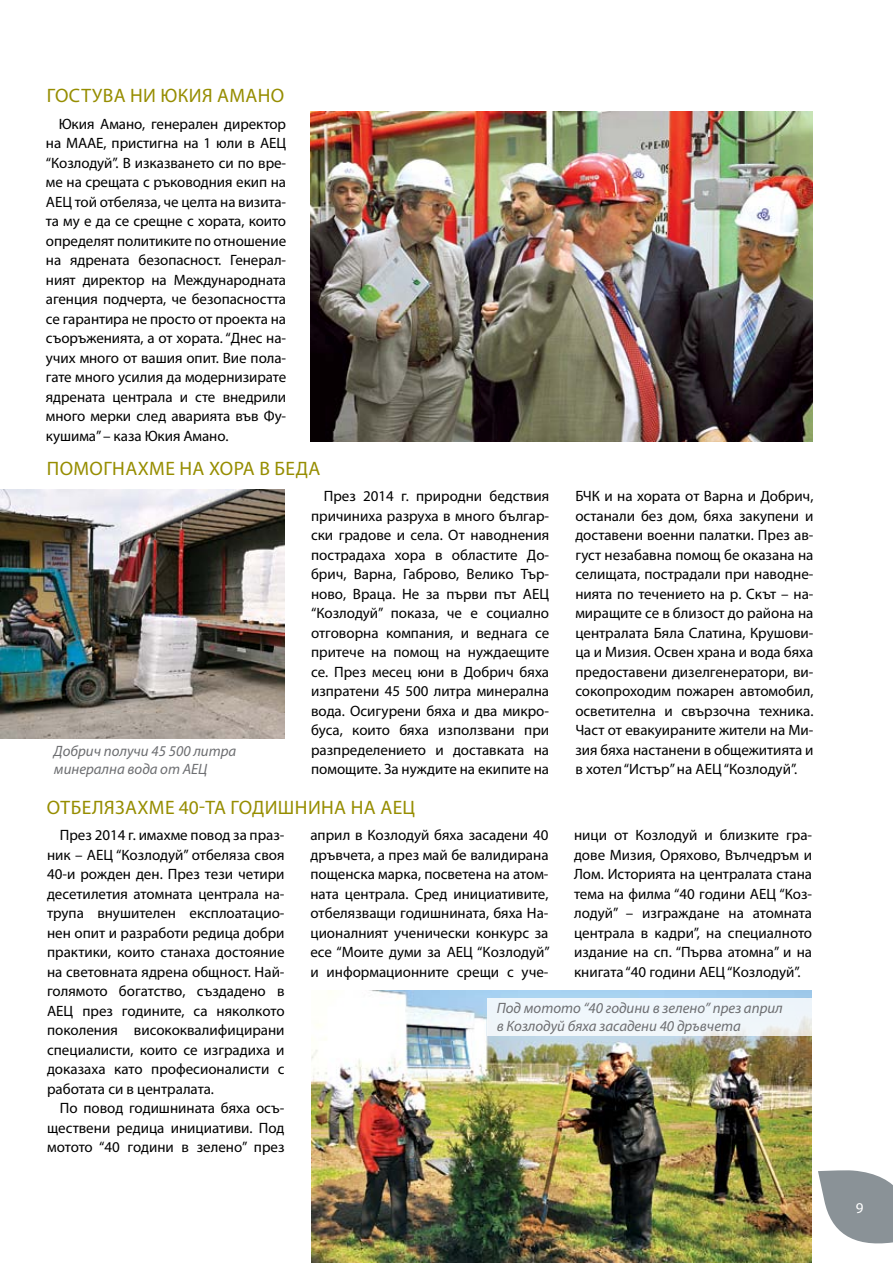
<style>
.page{position:relative;width:893px;height:1263px;background:#fff}
.page>*{position:absolute;margin:0;border:0;box-sizing:border-box;transform-origin:0 0}
.t1{font:19.5px "Myriad Pro";letter-spacing:.02em;color:#968d00}
.t2{font:15px/19.5px "Myriad Pro";color:#000;text-align:justify}
.t3{font:italic 15px/18px "Myriad Pro";color:#6d6e71}
.t4{font:15px "Myriad Pro";color:#fff}
</style>
<div class="page">
<svg style="left:818px;top:1170px;width:75px;height:74px"></svg>
<img style="left:310px;top:111px;width:502px;height:330px">
<img style="left:311px;top:991px;width:501px;height:272px">
<img style="left:0;top:490px;width:285px;height:248px">
<div style="left:487px;top:998px;width:325px;height:38px;background:#eff6fb"></div>
<h1 class="t1" style="left:47px;top:84px;width:143px">Гостува ни Юкия</h1>
<h1 class="t1" style="left:217px;top:84px;width:27px">Аман</h1>
<h1 class="t1" style="left:271px;top:84px;width:15px">о</h1>
<p class="t2" style="left:46px;top:114px;width:242px;text-indent:13px">Юкия Амано, генерален директор на МААЕ, пристигна на 1 юли в АЕЦ “Козлодуй”. В изказването си по вре&shy;ме на срещата с ръководния екип на АЕЦ той отбеляза, че целта на визита&shy;та му е да се срещне с хората, които определят политиките по отношение на ядрената безопасност. Генерал&shy;ният директор на Международната агенция подчерта, че безопасността се гарантира не просто от проекта на съоръженията, а от хората. “Днес на&shy;учих много от вашия опит. Вие пола&shy;гате много усилия да модернизирате ядрената централа и сте внедрили много мерки след аварията във Фу&shy;кушима” – каза Юкия Амано.</p>
<h1 class="t1" style="left:47px;top:456px;width:70px">Помогнахме</h1>
<h1 class="t1" style="left:179px;top:456px;width:143px">на ХОРА В БЕДА</h1>
<p class="t3" style="left:54px;top:742px;width:184px">Добрич получи 45 500 литра минерална вода от АЕЦ</p>
<p class="t2" style="left:311px;top:486px;width:240px;text-indent:13px">През 2014 г. природни бедствия причиниха разруха в много българ&shy;ски градове и села. От наводнения пострадаха хора в областите До&shy;брич, Варна, Габрово, Велико Тър&shy;ново, Враца. Не за първи път АЕЦ “Козлодуй” показа, че е социално отговорна компания, и веднага се притече на помощ на нуждаещите се. През месец юни в Добрич бяха изпратени 45 500 литра минерална вода. Осигурени бяха и два микро&shy;буса, които бяха използвани при разпределението и доставката на помощите. За нуждите на екипите на</p>
<p class="t2" style="left:575px;top:486px;width:240px">БЧК и на хората от Варна и Добрич, останали без дом, бяха закупени и доставени военни палатки. През ав&shy;густ незабавна помощ бе оказана на селищата, пострадали при наводне&shy;нията по течението на р. Скът – на&shy;миращите се в близост до района на централата Бяла Слатина, Крушови&shy;ца и Мизия. Освен храна и вода бяха предоставени дизелгенератори, ви&shy;сокопроходим пожарен автомобил, осветителна и свързочна техника.<br>Част от евакуираните жители на Ми&shy;зия бяха настанени в общежитията и в хотел “Истър” на АЕЦ “Козлодуй”.</p>
<h1 class="t1" style="left:47px;top:796px;width:92px">Отбелязахме</h1>
<h1 class="t1" style="left:179px;top:796px;width:130px">40-та годишнина</h1>
<h1 class="t1" style="left:351px;top:796px;width:66px">на АЕЦ</h1>
<p class="t2" style="left:47px;top:825px;width:239px;text-indent:13px">През 2014 г. имахме повод за праз&shy;ник – АЕЦ “Козлодуй” отбеляза своя 40-и рожден ден. През тези четири десетилетия атомната централа на&shy;трупа внушителен експлоатацио&shy;нен опит и разработи редица добри практики, които станаха достояние на световната ядрена общност. Най&shy;голямото богатство, създадено в АЕЦ през годините, са няколкото поколения висококвалифицирани специалисти, които се изградиха и доказаха като професионалисти с работата си в централата.</p>
<p class="t2" style="left:47px;top:1098px;width:239px;text-indent:13px">По повод годишнината бяха осъ&shy;ществени редица инициативи. Под мотото “40 години в зелено” през</p>
<p class="t2" style="left:574px;top:825px;width:240px">ници от Козлодуй и близките гра&shy;дове Мизия, Оряхово, Вълчедръм и Лом. Историята на централата стана тема на филма “40 години АЕЦ “Коз&shy;лодуй” – изграждане на атомната централа в кадри”, на специалното издание на сп. “Първа атомна” и на книгата “40 години АЕЦ “Козлодуй”.</p>
<p class="t3" style="left:497px;top:999px;width:288px">Под мотото “40 години в зелено” през април в Козлодуй бяха засадени 40 дръвчета</p>
<p class="t2" style="left:310px;top:825px;width:241px">април в Козлодуй бяха засадени 40 дръвчета, а през май бе валидирана пощенска марка, посветена на атом&shy;ната централа. Сред инициативите, отбелязващи годишнината, бяха На&shy;ционалният ученически конкурс за есе “Моите думи за АЕЦ “Козлодуй” и информационните срещи с уче-</p>
<p class="t4" style="left:856px;top:1198px;width:9px">9</p>
</div>
